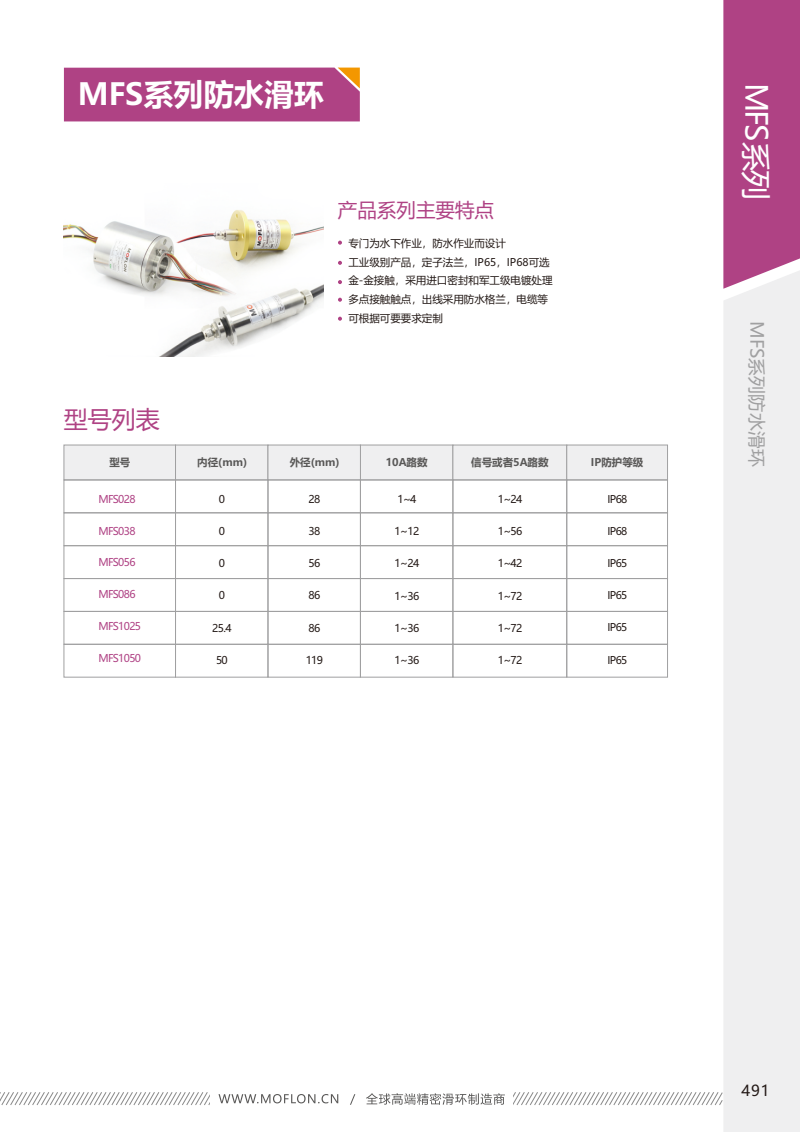
<style>
.page{position:relative;width:800px;height:1132px;background:#fff}
.page>*{position:absolute;margin:0;border:0;box-sizing:border-box;transform-origin:0 0}
.t1{font:700 30.15px "Microsoft Ya Hei";color:#fff}
.t2{font:30px "Microsoft Ya Hei";letter-spacing:-.06em;color:#fff}
.t3{font:24px "Microsoft Ya Hei";color:#af4284}
.t4{font:19.5px "Microsoft Ya Hei";color:#af4284}
.t5{font:18px "Microsoft Ya Hei";color:#a0a0a1}
.t6{font:15px "Microsoft Ya Hei";color:#231916}
.t7{font:10.65px "Microsoft Ya Hei";letter-spacing:-.06em;color:#231916}
.t8{font:10.65px "Microsoft Ya Hei";letter-spacing:-.06em;color:#af4284}
.t9{font:10.5px/18.6px "Microsoft Ya Hei";color:#231916}
.t10{font:700 10.5px "Microsoft Ya Hei";color:#595857}
</style>
<div class="page">
<div style="left:360px;top:444px;width:93px;height:36px;background:#efeff0;border:1px solid #a0a0a1"></div>
<div style="left:452px;top:444px;width:115px;height:36px;background:#efeff0;border:1px solid #a0a0a1"></div>
<div style="left:566px;top:444px;width:101px;height:36px;background:#efeff0;border:1px solid #a0a0a1"></div>
<div style="left:723px;top:0;width:76px;height:270px;background:#af4284"></div>
<div style="left:723px;top:270px;width:76px;height:861px;background:#efeff0"></div>
<div style="left:64px;top:68px;width:296px;height:53px;background:#af4284"></div>
<svg style="left:338px;top:240px;width:4px;height:4px"></svg>
<svg style="left:338px;top:261px;width:4px;height:4px"></svg>
<svg style="left:338px;top:280px;width:4px;height:4px"></svg>
<svg style="left:338px;top:297px;width:4px;height:4px"></svg>
<svg style="left:338px;top:316px;width:4px;height:4px"></svg>
<div style="left:63px;top:444px;width:113px;height:36px;background:#efeff0;border:1px solid #a0a0a1"></div>
<div style="left:175px;top:444px;width:93px;height:36px;background:#efeff0;border:1px solid #a0a0a1"></div>
<div style="left:267px;top:444px;width:94px;height:36px;background:#efeff0;border:1px solid #a0a0a1"></div>
<div style="left:63px;top:512px;width:113px;height:34px;border:1px solid #a0a0a1"></div>
<div style="left:175px;top:512px;width:93px;height:34px;border:1px solid #a0a0a1"></div>
<div style="left:267px;top:512px;width:94px;height:34px;border:1px solid #a0a0a1"></div>
<div style="left:63px;top:545px;width:113px;height:33px;border:1px solid #a0a0a1"></div>
<div style="left:175px;top:545px;width:93px;height:33px;border:1px solid #a0a0a1"></div>
<div style="left:267px;top:545px;width:94px;height:33px;border:1px solid #a0a0a1"></div>
<div style="left:63px;top:479px;width:113px;height:34px;border:1px solid #a0a0a1"></div>
<div style="left:175px;top:479px;width:93px;height:34px;border:1px solid #a0a0a1"></div>
<div style="left:267px;top:479px;width:94px;height:34px;border:1px solid #a0a0a1"></div>
<div style="left:360px;top:512px;width:93px;height:34px;border:1px solid #a0a0a1"></div>
<div style="left:360px;top:545px;width:93px;height:33px;border:1px solid #a0a0a1"></div>
<div style="left:360px;top:479px;width:93px;height:34px;border:1px solid #a0a0a1"></div>
<div style="left:452px;top:512px;width:115px;height:34px;border:1px solid #a0a0a1"></div>
<div style="left:452px;top:545px;width:115px;height:33px;border:1px solid #a0a0a1"></div>
<div style="left:452px;top:479px;width:115px;height:34px;border:1px solid #a0a0a1"></div>
<div style="left:566px;top:512px;width:101px;height:34px;border:1px solid #a0a0a1"></div>
<div style="left:566px;top:545px;width:101px;height:33px;border:1px solid #a0a0a1"></div>
<div style="left:566px;top:479px;width:101px;height:34px;border:1px solid #a0a0a1"></div>
<div style="left:63px;top:610px;width:113px;height:34px;border:1px solid #a0a0a1"></div>
<div style="left:175px;top:610px;width:93px;height:34px;border:1px solid #a0a0a1"></div>
<div style="left:267px;top:610px;width:94px;height:34px;border:1px solid #a0a0a1"></div>
<div style="left:63px;top:578px;width:113px;height:33px;border:1px solid #a0a0a1"></div>
<div style="left:175px;top:578px;width:93px;height:33px;border:1px solid #a0a0a1"></div>
<div style="left:267px;top:578px;width:94px;height:33px;border:1px solid #a0a0a1"></div>
<div style="left:63px;top:643px;width:113px;height:34px;border:1px solid #a0a0a1"></div>
<div style="left:175px;top:643px;width:93px;height:34px;border:1px solid #a0a0a1"></div>
<div style="left:267px;top:643px;width:94px;height:34px;border:1px solid #a0a0a1"></div>
<div style="left:360px;top:610px;width:93px;height:34px;border:1px solid #a0a0a1"></div>
<div style="left:360px;top:578px;width:93px;height:33px;border:1px solid #a0a0a1"></div>
<div style="left:360px;top:643px;width:93px;height:34px;border:1px solid #a0a0a1"></div>
<div style="left:452px;top:610px;width:115px;height:34px;border:1px solid #a0a0a1"></div>
<div style="left:452px;top:578px;width:115px;height:33px;border:1px solid #a0a0a1"></div>
<div style="left:452px;top:643px;width:115px;height:34px;border:1px solid #a0a0a1"></div>
<div style="left:566px;top:610px;width:101px;height:34px;border:1px solid #a0a0a1"></div>
<div style="left:566px;top:578px;width:101px;height:33px;border:1px solid #a0a0a1"></div>
<div style="left:566px;top:643px;width:101px;height:34px;border:1px solid #a0a0a1"></div>
<img style="left:64px;top:210px;width:259px;height:146px">
<svg style="left:0;top:1092px;width:723px;height:13px"></svg>
<h1 class="t1" style="left:78px;top:80px;width:248px">MFS系列防水滑环</h1>
<h3 class="t4" style="left:338px;top:201px;width:157px">产品系列主要特点</h3>
<p class="t9" style="left:348px;top:234px;width:206px">专门为水下作业，防水作业而设计<br>工业级别产品，定子法兰，IP65，IP68可选金-金接触，采用进口密封和军工级电镀处理多点接触触点，出线采用防水格兰，电缆等可根据可要要求定制</p>
<h3 class="t3" style="left:64px;top:408px;width:97px">型号列表</h3>
<p class="t10" style="left:109px;top:457px;width:22px">型号</p>
<p class="t8" style="left:98px;top:494px;width:39px">MFS028</p>
<p class="t8" style="left:98px;top:526px;width:39px">MFS038</p>
<p class="t8" style="left:98px;top:557px;width:39px">MFS056</p>
<p class="t8" style="left:98px;top:589px;width:39px">MFS086</p>
<p class="t8" style="left:98px;top:621px;width:44px">MFS1025</p>
<p class="t8" style="left:98px;top:653px;width:44px">MFS1050</p>
<p class="t10" style="left:197px;top:457px;width:51px">内径(mm)</p>
<p class="t10" style="left:289px;top:457px;width:51px">外径(mm)</p>
<p class="t7" style="left:219px;top:494px;width:8px">0</p>
<p class="t7" style="left:219px;top:526px;width:8px">0</p>
<p class="t7" style="left:219px;top:558px;width:8px">0</p>
<p class="t7" style="left:219px;top:590px;width:8px">0</p>
<p class="t7" style="left:212px;top:622px;width:21px">25.4</p>
<p class="t7" style="left:216px;top:655px;width:13px">50</p>
<p class="t7" style="left:308px;top:494px;width:13px">28</p>
<p class="t7" style="left:308px;top:526px;width:13px">38</p>
<p class="t7" style="left:308px;top:558px;width:13px">56</p>
<p class="t7" style="left:308px;top:590px;width:13px">86</p>
<p class="t7" style="left:308px;top:622px;width:13px">86</p>
<p class="t7" style="left:305px;top:655px;width:19px">119</p>
<p class="t10" style="left:385px;top:457px;width:43px">10A路数</p>
<p class="t10" style="left:471px;top:457px;width:79px">信号或者5A路数</p>
<p class="t10" style="left:591px;top:457px;width:54px">IP防护等级</p>
<p class="t7" style="left:397px;top:494px;width:21px">1~4</p>
<p class="t7" style="left:394px;top:526px;width:26px">1~12</p>
<p class="t7" style="left:394px;top:558px;width:26px">1~24</p>
<p class="t7" style="left:394px;top:590px;width:26px">1~36</p>
<p class="t7" style="left:394px;top:623px;width:26px">1~36</p>
<p class="t7" style="left:394px;top:655px;width:26px">1~36</p>
<p class="t7" style="left:497px;top:494px;width:26px">1~24</p>
<p class="t7" style="left:497px;top:526px;width:26px">1~56</p>
<p class="t7" style="left:497px;top:558px;width:26px">1~42</p>
<p class="t7" style="left:497px;top:590px;width:26px">1~72</p>
<p class="t7" style="left:497px;top:623px;width:26px">1~72</p>
<p class="t7" style="left:497px;top:655px;width:26px">1~72</p>
<p class="t9" style="left:607px;top:490px;width:21px">IP68</p>
<p class="t9" style="left:607px;top:522px;width:21px">IP68</p>
<p class="t9" style="left:607px;top:554px;width:21px">IP65</p>
<p class="t9" style="left:607px;top:587px;width:21px">IP65</p>
<p class="t9" style="left:607px;top:619px;width:21px">IP65</p>
<p class="t9" style="left:607px;top:651px;width:21px">IP65</p>
<h2 class="t2" style="left:769px;top:82px;width:119px;rotate:90deg">MFS系列</h2>
<h3 class="t5" style="left:764px;top:321px;width:147px;rotate:90deg">MFS系列防水滑环</h3>
<h3 class="t6" style="left:741px;top:1083px;width:30px">491</h3>
</div>
